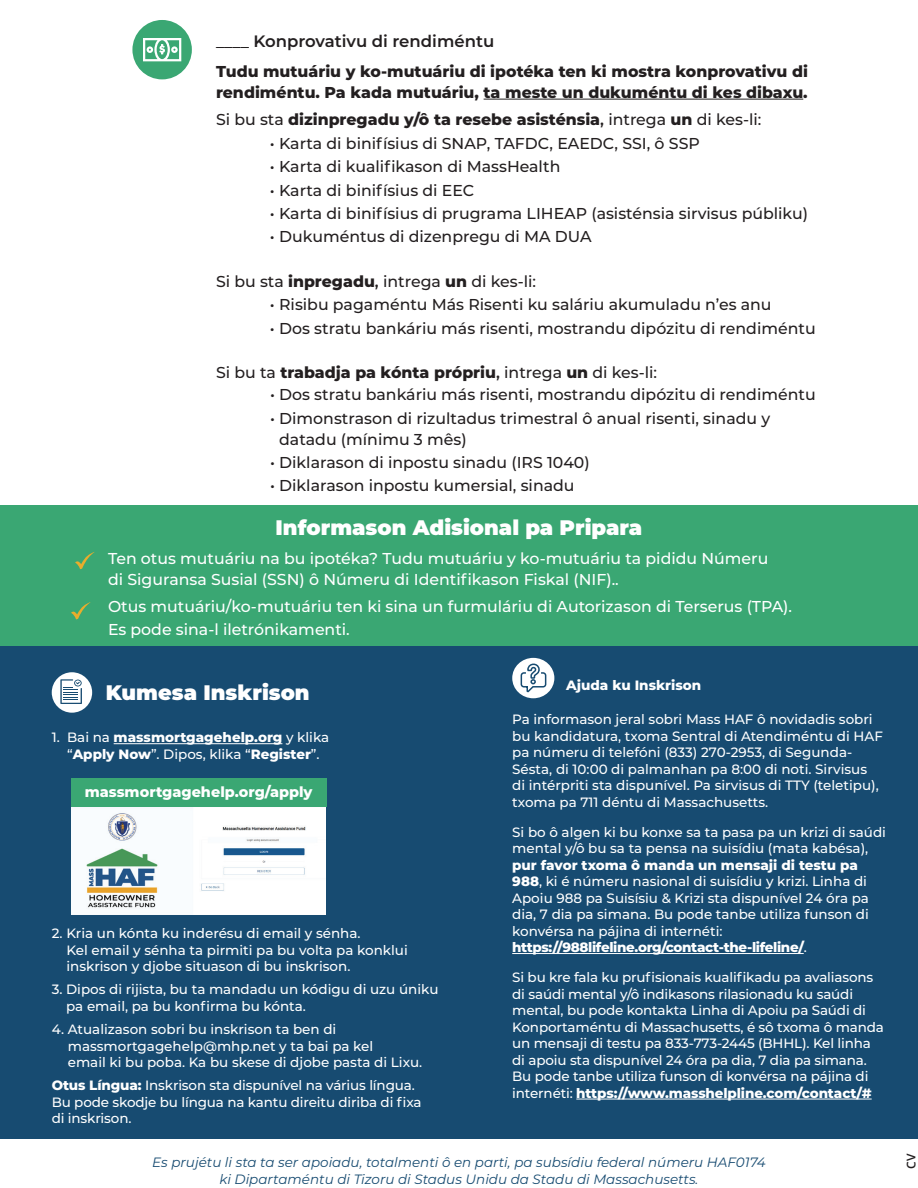
<style>
.page{position:relative;width:918px;height:1188px;background:#fff}
.page>*{position:absolute;margin:0;border:0;box-sizing:border-box;transform-origin:0 0}
.t1{font:900 21px "Montserrat";color:#fff}
.t2{font:600 16.5px "Montserrat";color:#231f20}
.t3{font:500 15.75px/21px "Montserrat";color:#231f20}
.t4{font:500 15.75px/21px "Montserrat";color:#fff}
.t5{font:800 15.75px/21px "Montserrat";color:#231f20}
.t6{font:800 14.4px "Montserrat";color:#fff}
.t7{font:500 13.5px/16.5px "Montserrat";color:#fff}
.t8{font:italic 13.5px/17px "Montserrat";color:#174b71;text-align:center}
.t9{font:800 13.5px/16.5px "Montserrat";color:#fff;text-align:center}
.t10{font:600 12px "Open Sans";color:#231f20}
.s1{font-weight:500}
.s2{font-weight:600}
.s3{font-weight:800}
</style>
<div class="page">
<div style="left:0;top:505px;width:918px;height:141px;background:#3aa773"></div>
<div style="left:0;top:646px;width:918px;height:492px;background:#174b71"></div>
<hr style="left:484px;top:99px;width:319px;height:1px;background:#231f20">
<svg style="left:75px;top:552px;width:20px;height:17px"></svg>
<svg style="left:71px;top:602px;width:20px;height:18px"></svg>
<hr style="left:114px;top:743px;width:168px;height:1px;background:#fff">
<hr style="left:512px;top:953px;width:292px;height:1px;background:#fff">
<hr style="left:576px;top:1099px;width:296px;height:1px;background:#fff">
<div style="left:132px;top:20px;width:60px;height:59px;background:#3aa773;border-radius:50%"></div>
<svg style="left:143px;top:38px;width:38px;height:23px"></svg>
<div style="left:52px;top:672px;width:40px;height:41px;background:#fff;border-radius:50%"></div>
<svg style="left:60px;top:679px;width:22px;height:25px"></svg>
<div style="left:512px;top:658px;width:42px;height:40px;background:#fff;border-radius:50%"></div>
<svg style="left:520px;top:662px;width:27px;height:32px"></svg>
<img style="left:72px;top:806px;width:254px;height:109px">
<div style="left:71px;top:778px;width:255px;height:28px;background:#3aa773"></div>
<p class="t2" style="left:216px;top:30px;width:280px"><span class="s1">____</span> Konprovativu di rendiméntu</p>
<p class="t5" style="left:216px;top:60px;width:593px">Tudu mutuáriu y ko-mutuáriu di ipotéka ten ki mostra konprovativu di rendiméntu. Pa kada mutuáriu, ta meste un dukuméntu di kes dibaxu.</p>
<p class="t5" style="left:216px;top:108px;width:547px"><span class="s1">Si bu sta</span> dizinpregadu y/ô ta resebe asisténsia<span class="s2">,</span> <span class="s1">intrega</span> un <span class="s1">di kes-li:</span></p>
<p class="t3" style="left:270px;top:132px;width:431px">• Karta di binifísius di SNAP, TAFDC, EAEDC, SSI, ô SSP</p>
<p class="t3" style="left:270px;top:155px;width:292px">• Karta di kualifikason di MassHealth</p>
<p class="t3" style="left:270px;top:179px;width:206px">• Karta di binifísius di EEC</p>
<p class="t3" style="left:270px;top:202px;width:540px">• Karta di binifísius di prugrama LIHEAP (asisténsia sirvisus públiku)</p>
<p class="t3" style="left:270px;top:226px;width:323px">• Dukuméntus di dizenpregu di MA DUA</p>
<p class="t3" style="left:216px;top:270px;width:322px">Si bu sta <span class="s3">inpregadu</span><span class="s2">,</span> intrega <span class="s3">un</span> di kes-li:</p>
<p class="t3" style="left:270px;top:294px;width:503px">• Risibu pagaméntu Más Risenti ku saláriu akumuladu n’es anu</p>
<p class="t3" style="left:270px;top:317px;width:547px">• Dos stratu bankáriu más risenti, mostrandu dipózitu di rendiméntu</p>
<p class="t5" style="left:216px;top:361px;width:443px"><span class="s1">Si bu ta</span> trabadja pa kónta própriu<span class="s2">,</span> <span class="s1">intrega</span> un <span class="s1">di kes-li:</span></p>
<p class="t3" style="left:270px;top:383px;width:547px">• Dos stratu bankáriu más risenti, mostrandu dipózitu di rendiméntu</p>
<p class="t3" style="left:279px;top:407px;width:493px;text-indent:-9px">• Dimonstrason di rizultadus trimestral ô anual risenti, sinadu y datadu (mínimu 3 mês)</p>
<p class="t3" style="left:270px;top:451px;width:321px">• Diklarason di inpostu sinadu (IRS 1040)</p>
<p class="t3" style="left:270px;top:475px;width:306px">• Diklarason inpostu kumersial, sinadu</p>
<h1 class="t1" style="left:276px;top:512px;width:368px">Informason Adisional pa Pripara</h1>
<p class="t4" style="left:108px;top:547px;width:662px">Ten otus mutuáriu na bu ipotéka? Tudu mutuáriu y ko-mutuáriu ta pididu Númeru di Siguransa Susial (SSN) ô Númeru di Identifikason Fiskal (NIF)..</p>
<p class="t4" style="left:108px;top:595px;width:686px;line-height:22.5px">Otus mutuáriu/ko-mutuáriu ten ki sina un furmuláriu di Autorizason di Terserus (TPA).<br>Es pode sina-l iletrónikamenti.</p>
<h1 class="t1" style="left:106px;top:676px;width:205px">Kumesa Inskrison</h1>
<p class="t9" style="left:52px;top:729px;width:279px"><span class="s1">1. Bai na</span> massmortgagehelp.org <span class="s1">y klika “</span>Apply Now<span class="s1">”. Dipos, klika “</span>Register<span class="s1">”.</span></p>
<p class="t6" style="left:85px;top:781px;width:229px">massmortgagehelp.org/apply</p>
<p class="t7" style="left:66px;top:925px;width:343px;text-indent:-15px">2. Kria un kónta ku inderésu di email y sénha.<br>Kel email y sénha ta pirmiti pa bu volta pa konklui inskrison y djobe situason di bu inskrison.</p>
<p class="t7" style="left:66px;top:981px;width:374px;text-indent:-14px">3. Dipos di rijista, bu ta mandadu un kódigu di uzu úniku pa email, pa bu konfirma bu kónta.</p>
<p class="t7" style="left:68px;top:1021px;width:356px;text-indent:-16px">4. Atualizason sobri bu inskrison ta ben di massmortgagehelp@mhp.net y ta bai pa kel<br>email ki bu poba. Ka bu skese di djobe pasta di Lixu.</p>
<p class="t7" style="left:52px;top:1077px;width:371px"><span class="s3">Otus Língua:</span> Inskrison sta dispunível na várius língua.<br>Bu pode skodje bu língua na kantu direitu diriba di fixa di inskrison.</p>
<p class="t9" style="left:566px;top:677px;width:137px">Ajuda ku Inskrison</p>
<p class="t7" style="left:512px;top:711px;width:372px">Pa informason jeral sobri Mass HAF ô novidadis sobri bu kandidatura, txoma Sentral di Atendiméntu di HAF pa númeru di telefóni (833) 270-2953, di Segunda-Sésta, di 10:00 di palmanhan pa 8:00 di noti. Sirvisus di intérpriti sta dispunível. Pa sirvisus di TTY (teletipu), txoma pa 711 déntu di Massachusetts.</p>
<p class="t7" style="left:512px;top:823px;width:375px">Si bo ô algen ki bu konxe sa ta pasa pa un krizi di saúdi mental y/ô bu sa ta pensa na suisídiu (mata kabésa),</p>
<p class="t7" style="left:512px;top:856px;width:358px"><span class="s3">pur favor txoma ô manda un mensaji di testu pa 988</span>, ki é númeru nasional di suisídiu y krizi. Linha di Apoiu 988 pa Suisísiu &amp; Krizi sta dispunível 24 óra pa dia, 7 dia pa simana. Bu pode tanbe utiliza funson di konvérsa na pájina di internéti: <span class="s3">https://988lifeline.org/contact-the-lifeline/</span>.</p>
<p class="t7" style="left:512px;top:969px;width:373px">Si bu kre fala ku prufisionais kualifikadu pa avaliasons di saúdi mental y/ô indikasons rilasionadu ku saúdi mental, bu pode kontakta Linha di Apoiu pa Saúdi di Konportaméntu di Massachusetts, é sô txoma ô manda un mensaji di testu pa 833-773-2445 (BHHL). Kel linha di apoiu sta dispunível 24 óra pa dia, 7 dia pa simana.<br>Bu pode tanbe utiliza funson di konvérsa na pájina di internéti: <span class="s3">https://www.masshelpline.com/contact/#</span></p>
<p class="t8" style="left:152px;top:1153px;width:615px">Es prujétu li sta ta ser apoiadu, totalmenti ô en parti, pa subsídiu federal númeru HAF0174 ki Dipartaméntu di Tizoru di Stadus Unidu da Stadu di Massachusetts.</p>
<p class="t10" style="left:903px;top:1169px;width:17px;rotate:-90deg">CV</p>
</div>
